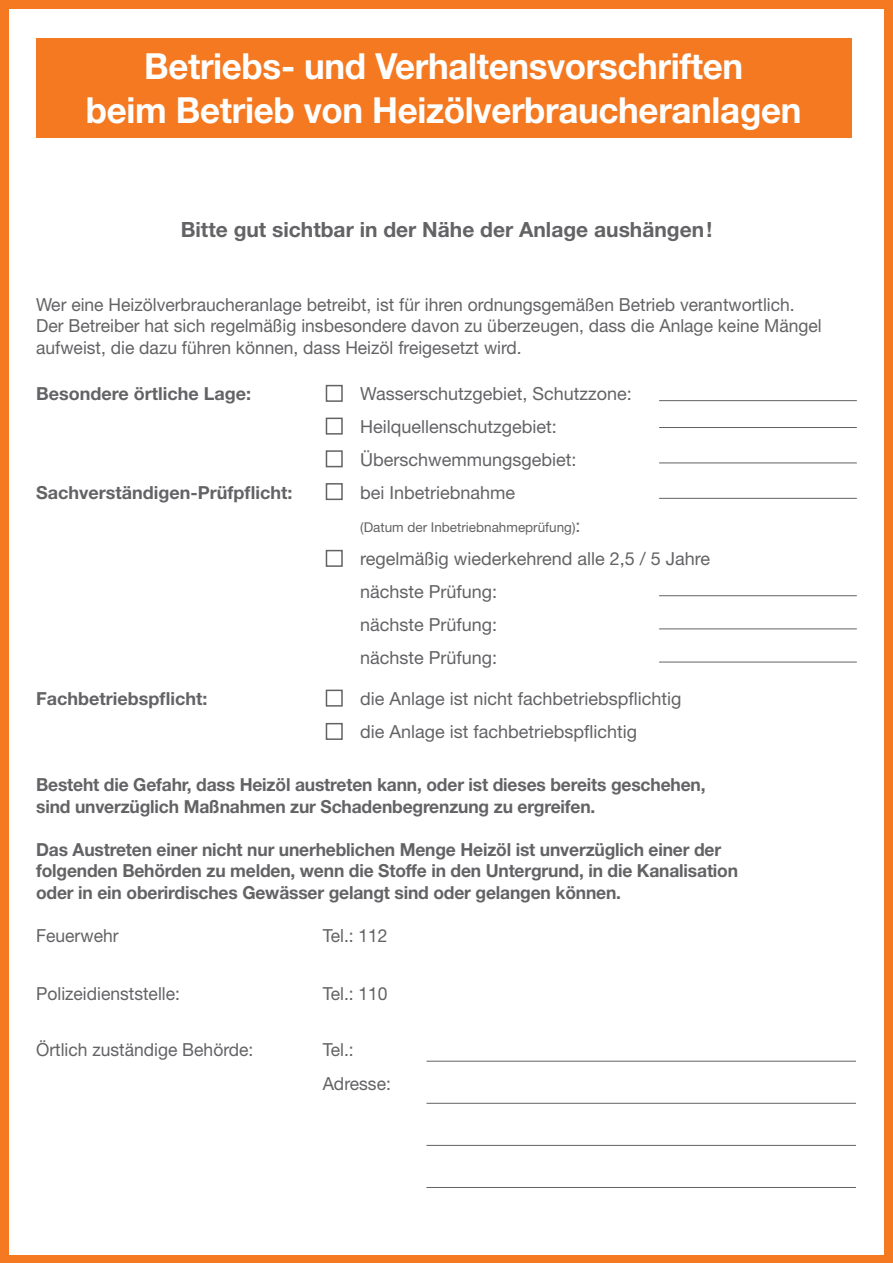
<style>
.page{position:relative;width:893px;height:1263px;background:#fff}
.page>*{position:absolute;margin:0;border:0;box-sizing:border-box;transform-origin:0 0}
.t1{font:700 36px/43.2px "Helvetica Neue LT Std";letter-spacing:-.01em;color:#fff;text-align:center}
.t2{font:700 21px "Helvetica Neue LT Std";color:#636366}
.t3{font:18px/33px "Helvetica Neue LT Std";color:#636366}
.t4{font:700 18px/21.6px "Helvetica Neue LT Std";letter-spacing:-.01em;color:#636366}
.t5{font:13.5px "Helvetica Neue LT Std";color:#636366}
.s1{font-size:18px}
.s2{font-size:30px;color:#fff}
</style>
<div class="page">
<div style="left:0;top:0;width:893px;height:1262px;background:#f47921"></div>
<div style="left:9px;top:9px;width:875px;height:1245px;background:#fff"></div>
<div style="left:36px;top:38px;width:815px;height:100px;background:#f47921"></div>
<hr style="left:426px;top:1061px;width:430px;height:1px;background:#636366">
<hr style="left:426px;top:1103px;width:430px;height:1px;background:#636366">
<hr style="left:426px;top:1145px;width:430px;height:1px;background:#636366">
<hr style="left:426px;top:1187px;width:430px;height:1px;background:#636366">
<div style="left:326px;top:418px;width:17px;height:17px;background:#fff;border:2px solid #636366"></div>
<div style="left:326px;top:450px;width:17px;height:17px;background:#fff;border:2px solid #636366"></div>
<div style="left:326px;top:483px;width:17px;height:17px;background:#fff;border:2px solid #636366"></div>
<div style="left:326px;top:550px;width:17px;height:17px;background:#fff;border:2px solid #636366"></div>
<div style="left:326px;top:690px;width:17px;height:17px;background:#fff;border:2px solid #636366"></div>
<div style="left:326px;top:723px;width:17px;height:17px;background:#fff;border:2px solid #636366"></div>
<div style="left:326px;top:385px;width:17px;height:17px;background:#fff;border:2px solid #636366"></div>
<hr style="left:659px;top:400px;width:198px;height:1px;background:#636366">
<hr style="left:659px;top:427px;width:198px;height:1px;background:#636366">
<hr style="left:659px;top:462px;width:198px;height:1px;background:#636366">
<hr style="left:659px;top:498px;width:198px;height:1px;background:#636366">
<hr style="left:659px;top:595px;width:198px;height:1px;background:#636366">
<hr style="left:659px;top:628px;width:198px;height:1px;background:#636366">
<hr style="left:659px;top:662px;width:198px;height:1px;background:#636366">
<h1 class="t1" style="left:86px;top:44px;width:717px">Betriebs- und Verhaltensvorschriften<br>beim Betrieb von Heizölverbraucheranlagen</h1>
<p class="t2" style="left:181px;top:216px;width:533px">Bitte gut sichtbar in der Nähe der Anlage aushängen!</p>
<p class="t3" style="left:36px;top:293px;width:787px;line-height:21.6px">Wer eine Heizölverbraucheranlage betreibt, ist für ihren ordnungsgemäßen Betrieb verantwortlich.<br>Der Betreiber hat sich regelmäßig insbesondere davon zu überzeugen, dass die Anlage keine Mängel aufweist, die dazu führen können, dass Heizöl freigesetzt wird.</p>
<p class="t4" style="left:36px;top:382px;width:216px">Besondere örtliche Lage:</p>
<p class="t3" style="left:360px;top:376px;width:273px">Wasserschutzgebiet, Schutzzone:<br>Heilquellenschutzgebiet:<br>Überschwemmungsgebiet:</p>
<p class="t4" style="left:36px;top:481px;width:258px">Sachverständigen-Prüfpflicht:</p>
<p class="t3" style="left:360px;top:475px;width:157px">bei Inbetriebnahme</p>
<p class="t5" style="left:360px;top:519px;width:222px">(Datum der Inbetriebnahmeprüfung)<span class="s1">:</span></p>
<p class="t3" style="left:360px;top:541px;width:352px">regelmäßig wiederkehrend alle 2,5 / 5 Jahre nächste Prüfung:<br>nächste Prüfung:<br>nächste Prüfung:</p>
<p class="t4" style="left:36px;top:687px;width:173px">Fachbetriebspflicht:</p>
<p class="t3" style="left:360px;top:682px;width:323px">die Anlage ist nicht fachbetriebspflichtig die Anlage ist fachbetriebspflichtig</p>
<p class="t4" style="left:36px;top:773px;width:671px">Besteht die Gefahr, dass Heizöl austreten kann, oder ist dieses bereits geschehen, sind unverzüglich Maßnahmen zur Schadenbegrenzung zu ergreifen.</p>
<p class="t4" style="left:36px;top:838px;width:703px">Das Austreten einer nicht nur unerheblichen Menge Heizöl ist unverzüglich einer der folgenden Behörden zu melden, wenn die Stoffe in den Untergrund, in die Kanalisation oder in ein oberirdisches Gewässer gelangt sind oder gelangen können.</p>
<p class="t3" style="left:36px;top:919px;width:84px">Feuerwehr</p>
<p class="t3" style="left:323px;top:919px;width:67px">Tel.: 112</p>
<p class="t3" style="left:36px;top:977px;width:145px">Polizeidienststelle:</p>
<p class="t3" style="left:323px;top:977px;width:134px">Tel.: 110 <span class="s2">110</span></p>
<p class="t3" style="left:36px;top:1033px;width:219px">Örtlich zuständige Behörde:</p>
<p class="t3" style="left:323px;top:1032px;width:70px;line-height:34.3px">Tel.:<br>Adresse:</p>
</div>
